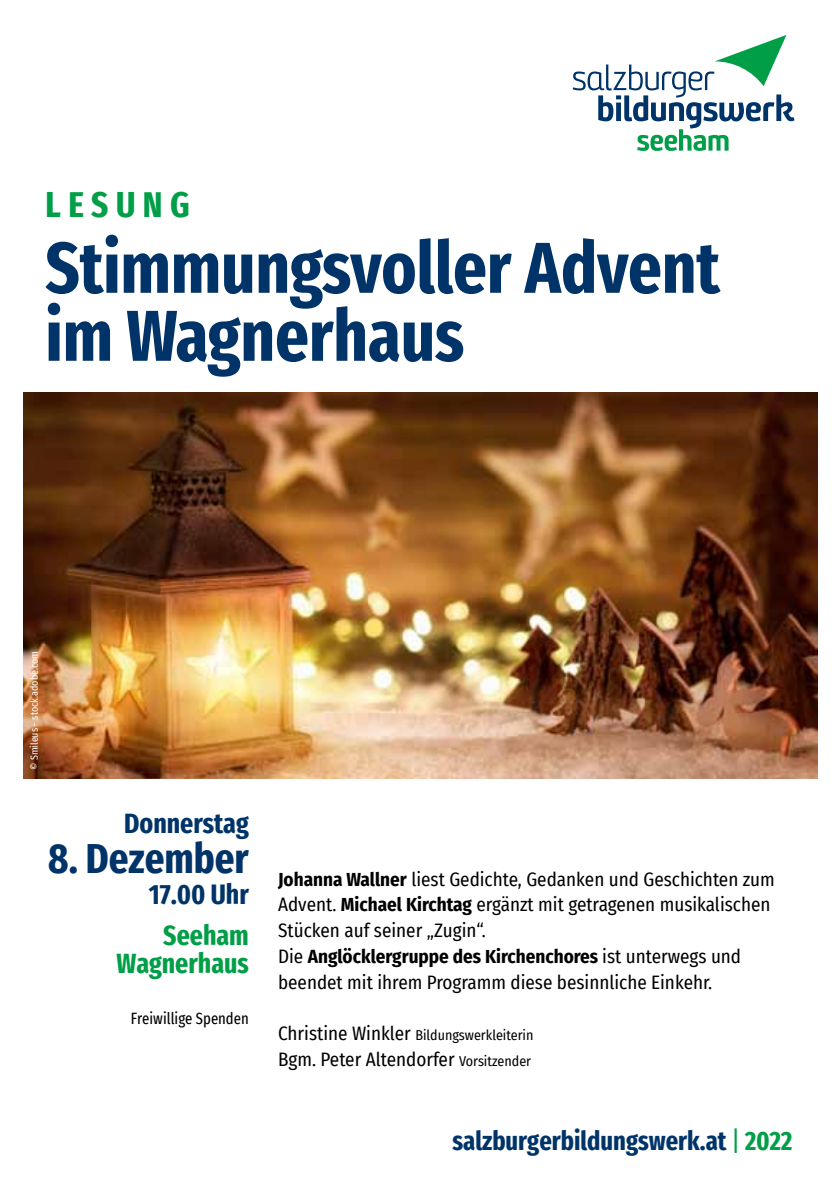
<style>
.page{position:relative;width:840px;height:1191px;background:#fff}
.page>*{position:absolute;margin:0;border:0;box-sizing:border-box;transform-origin:0 0}
.t1{font:700 extra-condensed 72px/68px "Fira Sans";color:#003469}
.t2{font:700 extra-condensed 42px "Fira Sans";color:#003469}
.t3{font:700 extra-condensed 36px "Fira Sans";letter-spacing:.21em;color:#009f47}
.t4{font:700 extra-condensed 28px "Fira Sans";color:#003469}
.t5{font:700 extra-condensed 28px/28px "Fira Sans";color:#009f47;text-align:right}
.t6{font:700 extra-condensed 26.6px "Fira Sans";color:#003469}
.t7{font:19px/25.8px "Fira Sans Condensed";color:#000}
.t8{font:extra-condensed 16px "Fira Sans";color:#000}
.t9{font:14px "Fira Sans Condensed";color:#000}
.t10{font:10px "Fira Sans Condensed";color:#fff}
.s1{font-weight:700}
.s2{font-size:19px}
.s3{font-size:14px}
.s4{font-weight:400;color:#009f47}
.s5{color:#009f47}
</style>
<div class="page">
<img style="left:23px;top:392px;width:794px;height:386px">
<svg style="left:572px;top:35px;width:222px;height:116px"></svg>
<h3 class="t3" style="left:46px;top:174px;width:146px">Lesung</h3>
<h1 class="t1" style="left:45px;top:229px;width:675px">Stimmungsvoller Advent im Wagnerhaus</h1>
<p class="t10" style="left:27px;top:770px;width:120px;rotate:-90deg">© Smileus - stock.adobe.com</p>
<h3 class="t4" style="left:124px;top:799px;width:126px">Donnerstag</h3>
<h2 class="t2" style="left:48px;top:823px;width:202px">8. Dezember</h2>
<h3 class="t4" style="left:149px;top:870px;width:101px">17.00 Uhr</h3>
<h3 class="t5" style="left:116px;top:919px;width:134px">Seeham<br>Wagnerhaus</h3>
<p class="t8" style="left:131px;top:1006px;width:120px">Freiwillige Spenden</p>
<p class="t7" style="left:278px;top:865px;width:498px"><span class="s1">Johanna Wallner</span> liest Gedichte, Gedanken und Geschichten zum Advent. <span class="s1">Michael Kirchtag</span> ergänzt mit getragenen musikalischen Stücken auf seiner „Zugin“.<br>Die <span class="s1">Anglöcklergruppe des Kirchenchores</span> ist unterwegs und beendet mit ihrem Programm diese besinnliche Einkehr.</p>
<p class="t9" style="left:278px;top:1025px;width:257px"><span class="s2">Christine Winkler</span> Bildungswerkleiterin</p>
<p class="t7" style="left:278px;top:1046px;width:254px">Bgm. Peter Altendorfer <span class="s3">Vorsitzender</span></p>
<h3 class="t6" style="left:452px;top:1119px;width:341px">salzburgerbildungswerk.at <span class="s4">|</span> <span class="s5">2022</span></h3>
</div>
